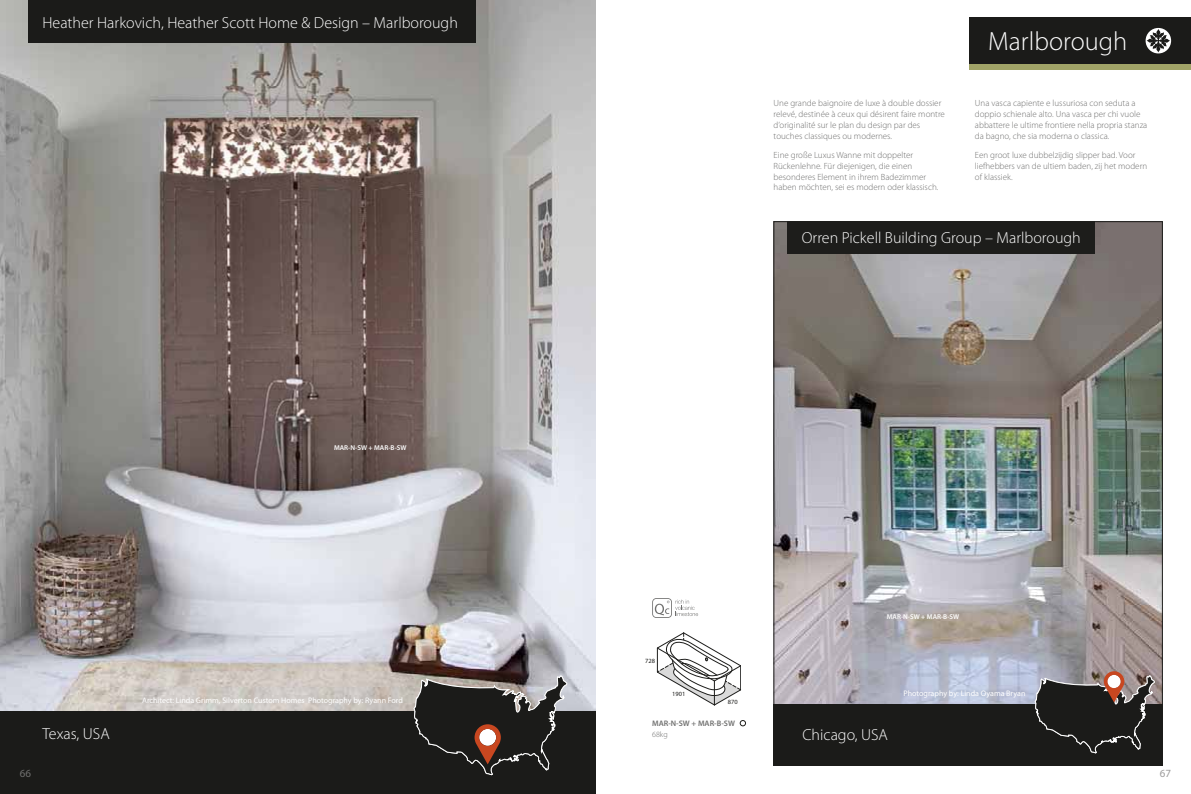
<style>
.page{position:relative;width:1191px;height:794px;background:#fff}
.page>*{position:absolute;margin:0;border:0;box-sizing:border-box;transform-origin:0 0}
.t1{font:300 26.4px "Myriad Pro";color:#fff}
.t2{font:300 16px "Myriad Pro";color:#fff}
.t3{font:11px "Myriad Pro";color:#9d9c9c}
.t4{font:11px "Myriad Pro";color:#6f6f6e}
.t5{font:300 9px/10.8px "Myriad Pro";color:#6f6f6e}
.t6{font:8px "Myriad Pro";color:#fff}
.t7{font:600 8px "Myriad Pro";color:#6f6f6e}
.t8{font:300 8px "Myriad Pro";color:#6f6f6e}
.t9{font:600 7px "Myriad Pro";color:#fff}
.t10{font:6.4px "Myriad Pro";color:#1d1d1b}
</style>
<div class="page">
<img style="left:0;top:0;width:595px;height:711px">
<div style="left:0;top:711px;width:595px;height:83px;background:#1b1b19"></div>
<svg style="left:413px;top:675px;width:156px;height:101px"></svg>
<div style="left:28px;top:0;width:447px;height:43px;background:#1b1b19"></div>
<img style="left:775px;top:223px;width:385px;height:480px">
<div style="left:773px;top:704px;width:389px;height:61px;background:#1b1b19"></div>
<div style="left:788px;top:221px;width:306px;height:33px;background:#1d1d1b"></div>
<svg style="left:1034px;top:671px;width:122px;height:83px"></svg>
<svg style="left:740px;top:720px;width:5px;height:6px"></svg>
<svg style="left:656px;top:632px;width:85px;height:73px"></svg>
<div style="left:969px;top:17px;width:222px;height:47px;background:#1b1b19"></div>
<div style="left:969px;top:64px;width:222px;height:5px;background:#a1a367"></div>
<svg style="left:1145px;top:28px;width:26px;height:25px"></svg>
<svg style="left:652px;top:598px;width:46px;height:20px"></svg>
<h2 class="t2" style="left:43px;top:17px;width:417px">Heather Harkovich, Heather Scott Home &amp; Design – Marlborough</h2>
<p class="t5" style="left:773px;top:99px;width:173px">Une grande baignoire de luxe à double dossier relevé, destinée à ceux qui désirent faire montre d’originalité sur le plan du design par des touches classiques ou modernes.</p>
<p class="t5" style="left:773px;top:151px;width:166px">Eine große Luxus Wanne mit doppelter Rückenlehne. Für diejenigen, die einen besonderes Element in ihrem Badezimmer haben möchten, sei es modern oder klassisch.</p>
<h1 class="t1" style="left:988px;top:32px;width:141px">Marlborough</h1>
<p class="t5" style="left:975px;top:99px;width:174px">Una vasca capiente e lussuriosa con seduta a doppio schienale alto. Una vasca per chi vuole abbattere le ultime frontiere nella propria stanza da bagno, che sia moderna o classica.</p>
<p class="t5" style="left:975px;top:151px;width:174px">Een groot luxe dubbelzijdig slipper bad. Voor liefhebbers van de ultiem baden, zij het modern of klassiek.</p>
<h2 class="t2" style="left:802px;top:231px;width:280px">Orren Pickell Building Group – Marlborough</h2>
<p class="t9" style="left:334px;top:444px;width:74px">MAR-N-SW + MAR-B-SW</p>
<p class="t4" style="left:20px;top:769px;width:13px">66</p>
<h2 class="t2" style="left:43px;top:728px;width:69px">Texas, USA</h2>
<p class="t10" style="left:645px;top:657px;width:11px">728</p>
<p class="t10" style="left:672px;top:689px;width:15px">1901</p>
<p class="t6" style="left:142px;top:697px;width:262px">Architect: Linda Grimm, Silverton Custom Homes Photography by: Ryann Ford</p>
<p class="t10" style="left:728px;top:697px;width:11px">870</p>
<p class="t7" style="left:652px;top:720px;width:84px">MAR-N-SW + MAR-B-SW</p>
<p class="t8" style="left:652px;top:731px;width:17px">68kg</p>
<p class="t9" style="left:886px;top:614px;width:74px">MAR-N-SW + MAR-B-SW</p>
<h2 class="t2" style="left:802px;top:729px;width:87px">Chicago, USA</h2>
<p class="t6" style="left:903px;top:690px;width:123px">Photography by: Linda Oyama Bryan</p>
<p class="t3" style="left:1159px;top:769px;width:13px">67</p>
</div>
